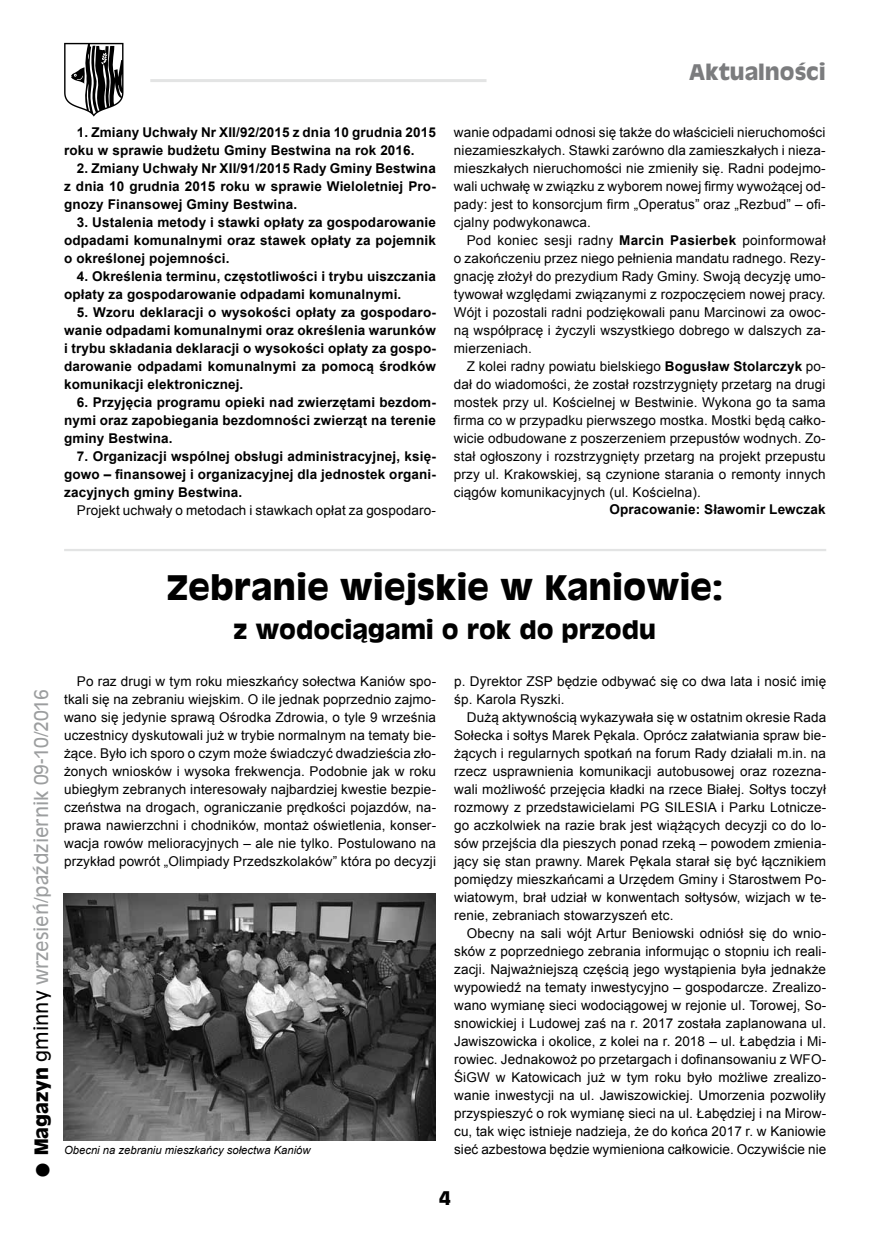
<style>
.page{position:relative;width:881px;height:1242px;background:#fff}
.page>*{position:absolute;margin:0;border:0;box-sizing:border-box;transform-origin:0 0}
.t1{font:700 33px "Antique Olive";color:#000}
.t2{font:700 24px "Antique Olive";color:#000}
.t3{font:700 21px "Antique Olive";color:#7b7c7e}
.t4{font:18px "Antique Olive";color:#9c9e9f}
.t5{font:700 18px "Antique Olive";color:#000}
.t6{font:13.5px/18px "Arial";letter-spacing:.01em;color:#000;text-align:justify}
.t7{font:700 13.5px/18px "Arial";letter-spacing:.01em;color:#000;text-align:justify}
.t8{font:italic 11.25px "Arial";color:#000}
.s1{font-weight:700}
.s2{font-weight:700;font-size:36px;color:#000}
.s3{font-weight:700;color:#000}
.s4{color:#000}
</style>
<div class="page">
<hr style="left:150px;top:79px;width:336px;height:3px;background:#e3e4e4">
<svg style="left:64px;top:43px;width:59px;height:74px"></svg>
<hr style="left:64px;top:549px;width:761px;height:2px;background:#e3e4e4">
<img style="left:64px;top:893px;width:371px;height:247px">
<h3 class="t3" style="left:689px;top:58px;width:138px">Aktualności</h3>
<p class="t7" style="left:64px;top:124px;width:373px;text-indent:13px">1. Zmiany Uchwały Nr XII/92/2015 z dnia 10 grudnia 2015 roku w sprawie budżetu Gminy Bestwina na rok 2016.</p>
<p class="t7" style="left:64px;top:160px;width:373px;text-indent:13px">2. Zmiany Uchwały Nr XII/91/2015 Rady Gminy Bestwina z dnia 10 grudnia 2015 roku w sprawie Wieloletniej Pro&shy;gnozy Finansowej Gminy Bestwina.</p>
<p class="t7" style="left:64px;top:214px;width:373px;text-indent:13px">3. Ustalenia metody i stawki opłaty za gospodarowanie odpadami komunalnymi oraz stawek opłaty za pojemnik o określonej pojemności.</p>
<p class="t7" style="left:64px;top:268px;width:373px;text-indent:13px">4. Określenia terminu, częstotliwości i trybu uiszczania opłaty za gospodarowanie odpadami komunalnymi.</p>
<p class="t7" style="left:64px;top:304px;width:373px;text-indent:13px">5. Wzoru deklaracji o wysokości opłaty za gospodaro&shy;wanie odpadami komunalnymi oraz określenia warunków i trybu składania deklaracji o wysokości opłaty za gospo&shy;darowanie odpadami komunalnymi za pomocą środków komunikacji elektronicznej.</p>
<p class="t7" style="left:64px;top:394px;width:373px;text-indent:13px">6. Przyjęcia programu opieki nad zwierzętami bezdom&shy;nymi oraz zapobiegania bezdomności zwierząt na terenie gminy Bestwina.</p>
<p class="t7" style="left:64px;top:448px;width:373px;text-indent:13px">7. Organizacji wspólnej obsługi administracyjnej, księ&shy;gowo – finansowej i organizacyjnej dla jednostek organi&shy;zacyjnych gminy Bestwina.</p>
<p class="t6" style="left:77px;top:502px;width:360px">Projekt uchwały o metodach i stawkach opłat za gospodaro-</p>
<p class="t6" style="left:453px;top:124px;width:373px">wanie odpadami odnosi się także do właścicieli nieruchomości niezamieszkałych. Stawki zarówno dla zamieszkałych i nieza&shy;mieszkałych nieruchomości nie zmieniły się. Radni podejmo&shy;wali uchwałę w związku z wyborem nowej firmy wywożącej od&shy;pady: jest to konsorcjum firm „Operatus” oraz „Rezbud” – ofi&shy;cjalny podwykonawca.</p>
<p class="t6" style="left:453px;top:232px;width:373px;text-indent:13px">Pod koniec sesji radny <span class="s1">Marcin Pasierbek</span> poinformował o zakończeniu przez niego pełnienia mandatu radnego. Rezy&shy;gnację złożył do prezydium Rady Gminy. Swoją decyzję umo&shy;tywował względami związanymi z rozpoczęciem nowej pracy.<br>Wójt i pozostali radni podziękowali panu Marcinowi za owoc&shy;ną współpracę i życzyli wszystkiego dobrego w dalszych za&shy;mierzeniach.</p>
<p class="t6" style="left:453px;top:358px;width:373px;text-indent:13px">Z kolei radny powiatu bielskiego <span class="s1">Bogusław Stolarczyk</span> po&shy;dał do wiadomości, że został rozstrzygnięty przetarg na drugi mostek przy ul. Kościelnej w Bestwinie. Wykona go ta sama firma co w przypadku pierwszego mostka. Mostki będą całko&shy;wicie odbudowane z poszerzeniem przepustów wodnych. Zo&shy;stał ogłoszony i rozstrzygnięty przetarg na projekt przepustu przy ul. Krakowskiej, są czynione starania o remonty innych ciągów komunikacyjnych (ul. Kościelna).</p>
<p class="t7" style="left:609px;top:500px;width:218px">Opracowanie: Sławomir Lewczak</p>
<h3 class="t4" style="left:30px;top:1179px;width:491px;rotate:-90deg"><span class="s2">•</span> <span class="s3">Magazyn</span> <span class="s4">gminny</span> wrzesień/październik 09-10/2016</h3>
<h1 class="t1" style="left:166px;top:565px;width:558px">Zebranie wiejskie w Kaniowie:</h1>
<h2 class="t2" style="left:233px;top:614px;width:423px">z wodociągami o rok do przodu</h2>
<p class="t6" style="left:64px;top:672px;width:373px;text-indent:13px">Po raz drugi w tym roku mieszkańcy sołectwa Kaniów spo&shy;tkali się na zebraniu wiejskim. O ile jednak poprzednio zajmo&shy;wano się jedynie sprawą Ośrodka Zdrowia, o tyle 9 września uczestnicy dyskutowali już w trybie normalnym na tematy bie&shy;żące. Było ich sporo o czym może świadczyć dwadzieścia zło&shy;żonych wniosków i wysoka frekwencja. Podobnie jak w roku ubiegłym zebranych interesowały najbardziej kwestie bezpie&shy;czeństwa na drogach, ograniczanie prędkości pojazdów, na&shy;prawa nawierzchni i chodników, montaż oświetlenia, konser&shy;wacja rowów melioracyjnych – ale nie tylko. Postulowano na przykład powrót „Olimpiady Przedszkolaków” która po decyzji</p>
<p class="t6" style="left:454px;top:672px;width:373px">p. Dyrektor ZSP będzie odbywać się co dwa lata i nosić imię śp. Karola Ryszki.</p>
<p class="t6" style="left:454px;top:708px;width:373px;text-indent:13px">Dużą aktywnością wykazywała się w ostatnim okresie Rada Sołecka i sołtys Marek Pękala. Oprócz załatwiania spraw bie&shy;żących i regularnych spotkań na forum Rady działali m.in. na rzecz usprawnienia komunikacji autobusowej oraz rozezna&shy;wali możliwość przejęcia kładki na rzece Białej. Sołtys toczył rozmowy z przedstawicielami PG SILESIA i Parku Lotnicze&shy;go aczkolwiek na razie brak jest wiążących decyzji co do lo&shy;sów przejścia dla pieszych ponad rzeką – powodem zmienia&shy;jący się stan prawny. Marek Pękala starał się być łącznikiem pomiędzy mieszkańcami a Urzędem Gminy i Starostwem Po&shy;wiatowym, brał udział w konwentach sołtysów, wizjach w te&shy;renie, zebraniach stowarzyszeń etc.</p>
<p class="t6" style="left:454px;top:924px;width:373px;text-indent:13px">Obecny na sali wójt Artur Beniowski odniósł się do wnio&shy;sków z poprzedniego zebrania informując o stopniu ich reali&shy;zacji. Najważniejszą częścią jego wystąpienia była jednakże wypowiedź na tematy inwestycyjno – gospodarcze. Zrealizo&shy;wano wymianę sieci wodociągowej w rejonie ul. Torowej, So&shy;snowickiej i Ludowej zaś na r. 2017 została zaplanowana ul.<br>Jawiszowicka i okolice, z kolei na r. 2018 – ul. Łabędzia i Mi&shy;rowiec. Jednakowoż po przetargach i dofinansowaniu z WFO-ŚiGW w Katowicach już w tym roku było możliwe zrealizo&shy;wanie inwestycji na ul. Jawiszowickiej. Umorzenia pozwoliły przyspieszyć o rok wymianę sieci na ul. Łabędziej i na Mirow&shy;cu, tak więc istnieje nadzieja, że do końca 2017 r. w Kaniowie</p>
<p class="t8" style="left:64px;top:1143px;width:248px">Obecni na zebraniu mieszkańcy sołectwa Kaniów</p>
<p class="t6" style="left:454px;top:1140px;width:373px">sieć azbestowa będzie wymieniona całkowicie. Oczywiście nie</p>
<h3 class="t5" style="left:438px;top:1186px;width:13px">4</h3>
</div>
